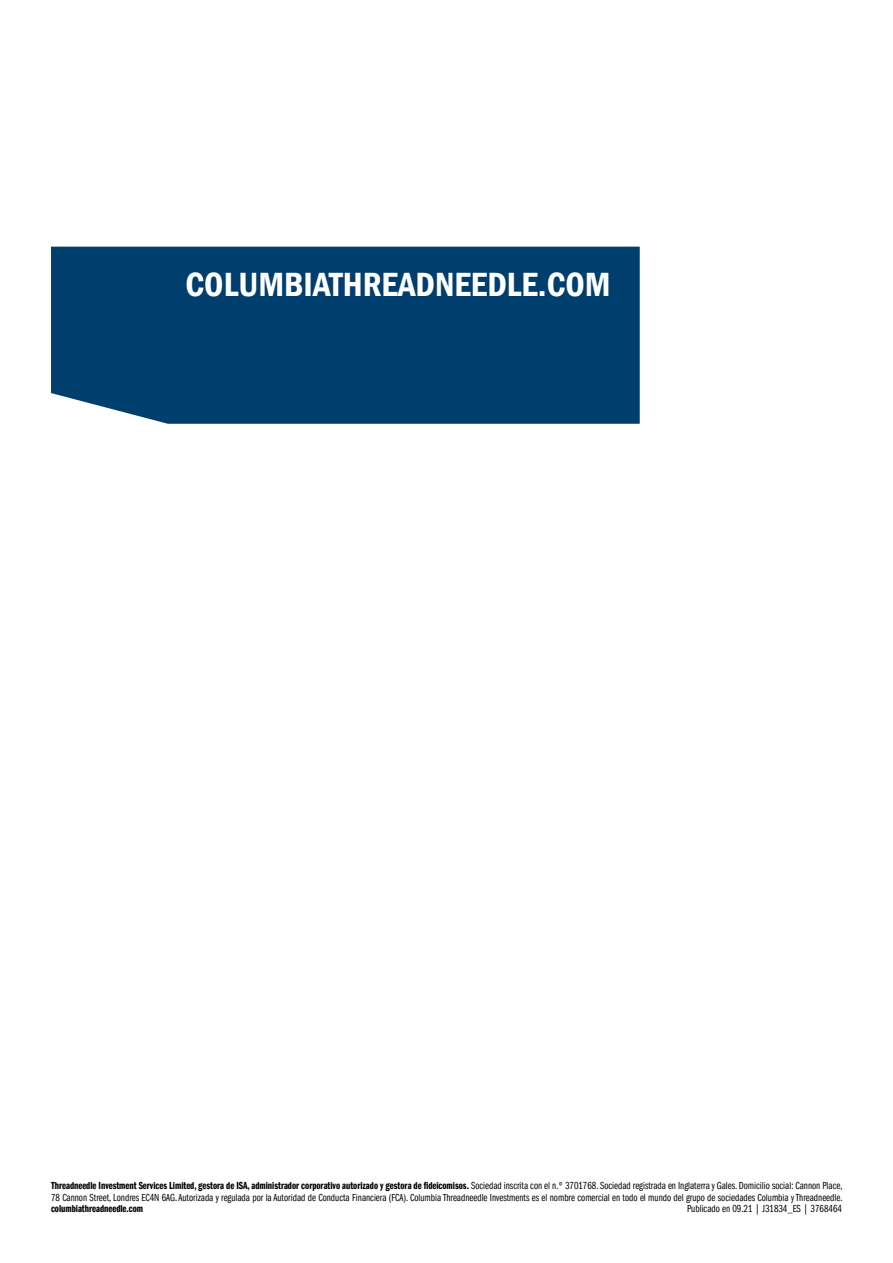
<style>
.page{position:relative;width:893px;height:1263px;background:#fff}
.page>*{position:absolute;margin:0;border:0;box-sizing:border-box;transform-origin:0 0}
.t1{font:34.5px "ITC Frank Gofor Ameriprise Dm Cn";color:#fff}
.t2{font:10.5px "ITC Frank Gofor Ameriprise Dm Cm";color:#000}
.t3{font:10.5px "ITC Frank Gofor Ameriprise Bk Cm";color:#000}
.s1{font-family:"ITC Frank Gofor Ameriprise Bk Cm"}
</style>
<div class="page">
<div style="left:51px;top:247px;width:589px;height:177px;background:#003e6e"></div>
<h1 class="t1" style="left:185px;top:265px;width:427px">COLUMBIATHREADNEEDLE.COM</h1>
<p class="t2" style="left:51px;top:1180px;width:793px">Threadneedle Investment Services Limited, gestora de ISA, administrador corporativo autorizado y gestora de fideicomisos. <span class="s1">Sociedad inscrita con el n.º 3701768. Sociedad registrada en Inglaterra y Gales. Domicilio social: Cannon Place,</span></p>
<p class="t3" style="left:51px;top:1191px;width:793px">78 Cannon Street, Londres EC4N 6AG. Autorizada y regulada por la Autoridad de Conducta Financiera (FCA). Columbia Threadneedle Investments es el nombre comercial en todo el mundo del grupo de sociedades Columbia y Threadneedle.</p>
<p class="t2" style="left:51px;top:1203px;width:94px">columbiathreadneedle.com</p>
<p class="t3" style="left:687px;top:1203px;width:156px">Publicado en 09.21 | J31834_ES | 3768464</p>
</div>
